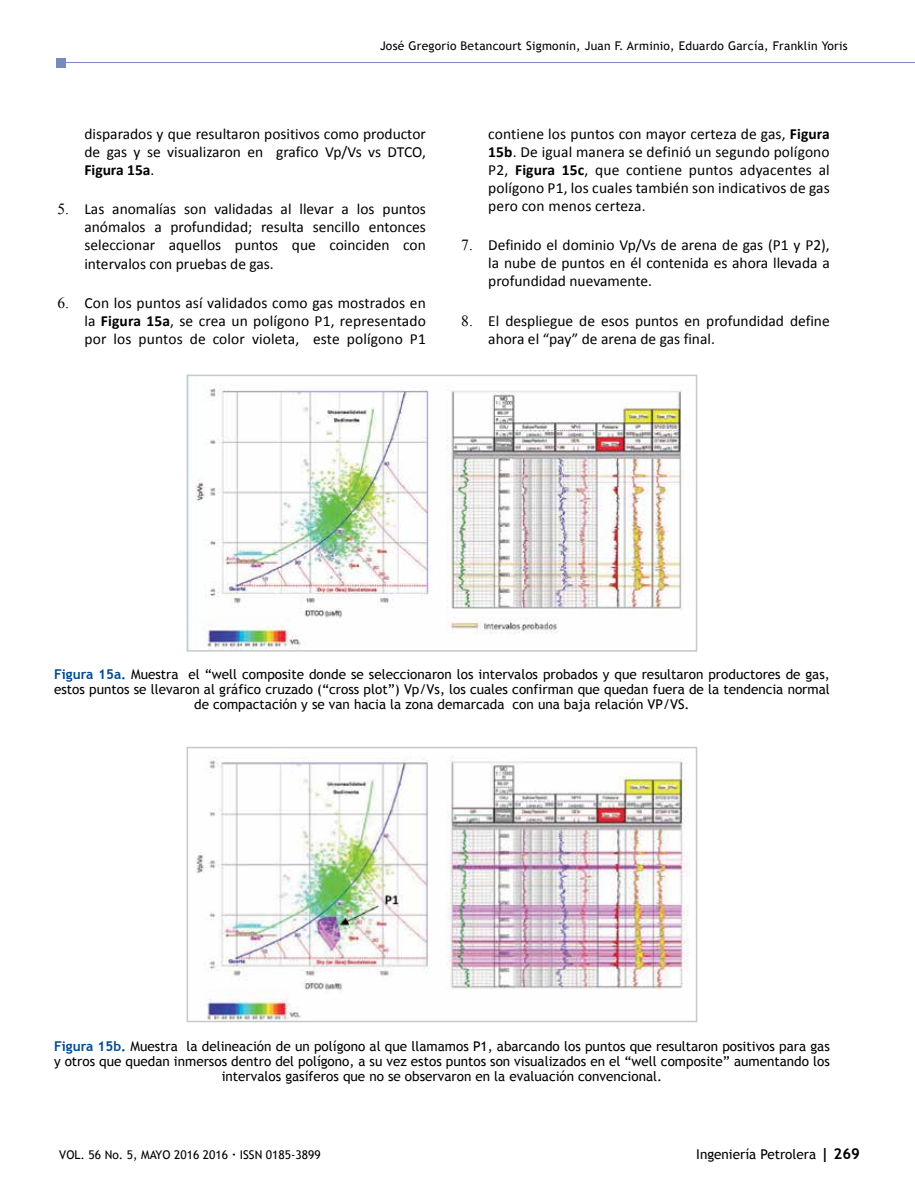
<style>
.page{position:relative;width:915px;height:1191px;background:#fff}
.page>*{position:absolute;margin:0;border:0;box-sizing:border-box;transform-origin:0 0}
.t1{font:15.45px/18px "Calibri";color:#000;text-align:justify}
.t2{font:13.5px/15px "Trebuchet MS";color:#000;text-align:center}
.t3{font:12px "Trebuchet MS";letter-spacing:.02em;color:#000}
.t4{font:12px "Trebuchet MS";color:#000}
.s1{font-weight:700}
.s2{font-family:"Times New Roman"}
.s3{font-weight:700;color:#004990}
.s4{font-weight:700;font-size:15px}
</style>
<div class="page">
<hr style="left:61px;top:62px;width:853px;height:1px;background:#788bbc">
<div style="left:56px;top:58px;width:10px;height:9px;background:#788bbc"></div>
<img style="left:189px;top:377px;width:499px;height:271px">
<div style="left:186px;top:374px;width:511px;height:277px;border:2px solid #c6c8ca"></div>
<img style="left:196px;top:756px;width:493px;height:263px">
<div style="left:186px;top:747px;width:511px;height:275px;border:2px solid #c6c8ca"></div>
<p class="t3" style="left:380px;top:38px;width:469px">José Gregorio Betancourt Sigmonin, Juan F. Arminio, Eduardo García, Franklin Yoris</p>
<p class="t1" style="left:84px;top:125px;width:343px">disparados y que resultaron positivos como productor de gas y se visualizaron en grafico Vp/Vs vs DTCO, <span class="s1">Figura 15a</span>.</p>
<p class="t1" style="left:84px;top:200px;width:343px;text-indent:-27px"><span class="s2">5.</span> Las anomalías son validadas al llevar a los puntos anómalos a profundidad; resulta sencillo entonces seleccionar aquellos puntos que coinciden con intervalos con pruebas de gas.</p>
<p class="t1" style="left:84px;top:294px;width:343px;text-indent:-27px"><span class="s2">6.</span> Con los puntos así validados como gas mostrados en la <span class="s1">Figura 15a</span>, se crea un polígono P1, representado por los puntos de color violeta, este polígono P1</p>
<p class="t1" style="left:488px;top:125px;width:343px">contiene los puntos con mayor certeza de gas, <span class="s1">Figura 15b</span>. De igual manera se definió un segundo polígono P2, <span class="s1">Figura 15c</span>, que contiene puntos adyacentes al polígono P1, los cuales también son indicativos de gas pero con menos certeza.</p>
<p class="t1" style="left:488px;top:236px;width:343px;text-indent:-27px"><span class="s2">7.</span> Definido el dominio Vp/Vs de arena de gas (P1 y P2), la nube de puntos en él contenida es ahora llevada a profundidad nuevamente.</p>
<p class="t1" style="left:488px;top:312px;width:343px;text-indent:-27px"><span class="s2">8.</span> El despliegue de esos puntos en profundidad define ahora el “pay” de arena de gas final.</p>
<p class="t2" style="left:54px;top:667px;width:777px"><span class="s3">Figura 15a.</span> Muestra el “well composite donde se seleccionaron los intervalos probados y que resultaron productores de gas, estos puntos se llevaron al gráfico cruzado (“cross plot”) Vp/Vs, los cuales confirman que quedan fuera de la tendencia normal de compactación y se van hacia la zona demarcada con una baja relación VP/VS.</p>
<p class="t2" style="left:54px;top:1039px;width:777px"><span class="s3">Figura 15b.</span> Muestra la delineación de un polígono al que llamamos P1, abarcando los puntos que resultaron positivos para gas y otros que quedan inmersos dentro del polígono, a su vez estos puntos son visualizados en el “well composite” aumentando los intervalos gasíferos que no se observaron en la evaluación convencional.</p>
<p class="t4" style="left:59px;top:1147px;width:263px">VOL. 56 No. 5, MAYO 2016 2016 <span class="s1">·</span> ISSN 0185-3899</p>
<p class="t2" style="left:696px;top:1146px;width:165px">Ingeniería Petrolera <span class="s4">| 269</span></p>
</div>
